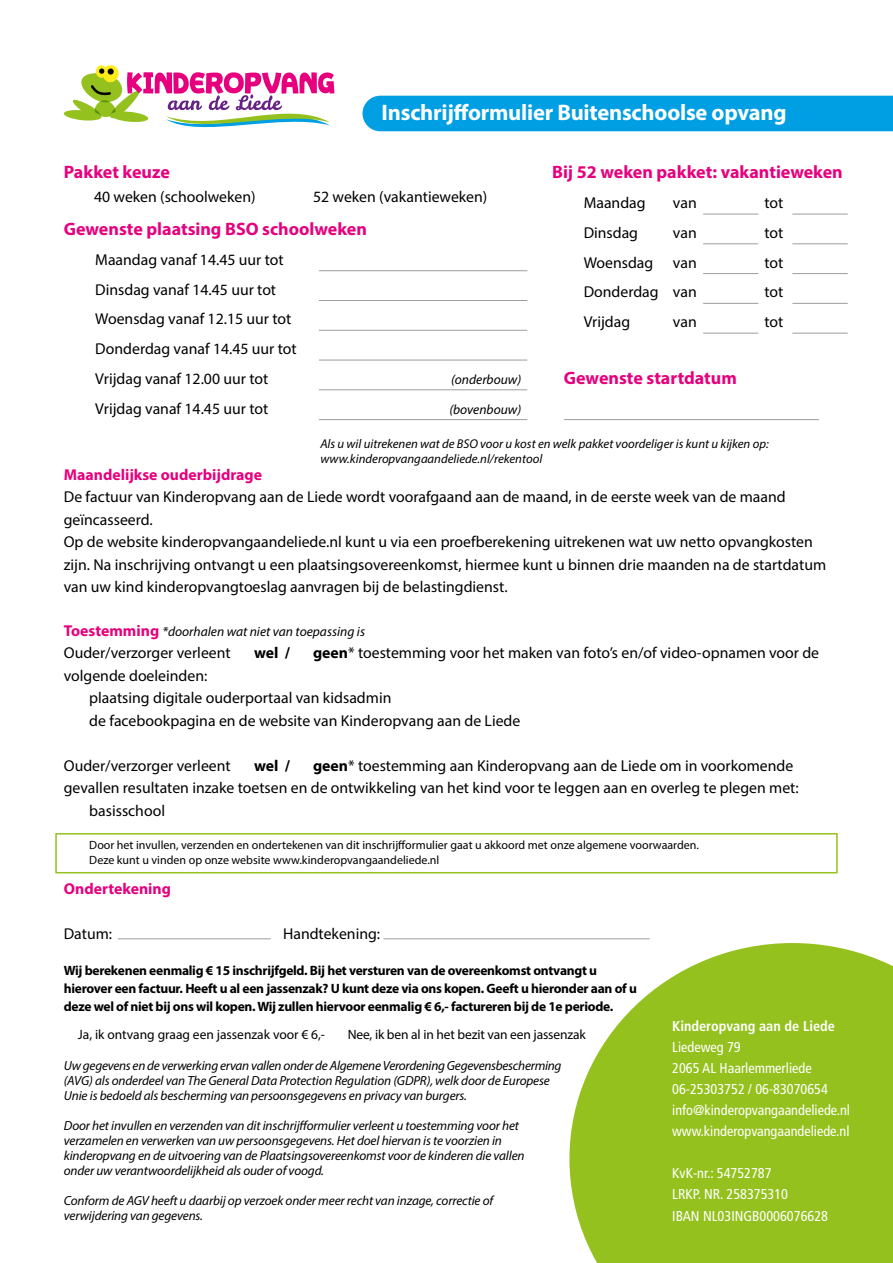
<style>
.page{position:relative;width:893px;height:1263px;background:#fff}
.page>*{position:absolute;margin:0;border:0;box-sizing:border-box;transform-origin:0 0}
.t1{font:700 22.5px "Myriad Pro";letter-spacing:-.01em;color:#fff}
.t2{font:700 18px "Myriad Pro";color:#e6007d}
.t3{font:15.75px/22.5px "Myriad Pro";color:#000}
.t4{font:700 15.75px "Myriad Pro";color:#e6007d}
.t5{font:700 15.75px "Myriad Pro";letter-spacing:-.005em;color:#000}
.t6{font:condensed 14.25px/21px "Frutiger";color:#fff}
.t7{font:700 condensed 14.25px "Frutiger";color:#fff}
.t8{font:700 13.5px/18px "Myriad Pro";letter-spacing:-.02em;color:#000}
.t9{font:13.5px "Myriad Pro";letter-spacing:-.01em;color:#000}
.t10{font:italic 13.5px "Myriad Pro";color:#000}
.t11{font:italic 13.2px/15px "Myriad Pro";letter-spacing:-.01em;color:#000}
.t12{font:italic 12.75px/15.3px "Myriad Pro";color:#000}
.t13{font:12px/15px "Myriad Pro";color:#000}
.s1{font-weight:700;font-style:normal;font-size:15.75px;color:#e6007d}
.s2{font-weight:700}
</style>
<div class="page">
<hr style="left:118px;top:938px;width:153px;height:1px;background:#9d9d9c">
<hr style="left:383px;top:938px;width:266px;height:1px;background:#9d9d9c">
<hr style="left:319px;top:270px;width:208px;height:1px;background:#9d9d9c">
<hr style="left:319px;top:300px;width:208px;height:1px;background:#9d9d9c">
<hr style="left:319px;top:330px;width:208px;height:1px;background:#9d9d9c">
<hr style="left:319px;top:360px;width:208px;height:1px;background:#9d9d9c">
<hr style="left:319px;top:389px;width:208px;height:1px;background:#9d9d9c">
<hr style="left:319px;top:419px;width:208px;height:1px;background:#9d9d9c">
<hr style="left:703px;top:214px;width:55px;height:1px;background:#9d9d9c">
<hr style="left:792px;top:214px;width:56px;height:1px;background:#9d9d9c">
<hr style="left:703px;top:243px;width:55px;height:1px;background:#9d9d9c">
<hr style="left:792px;top:243px;width:56px;height:1px;background:#9d9d9c">
<hr style="left:703px;top:273px;width:55px;height:1px;background:#9d9d9c">
<hr style="left:792px;top:273px;width:56px;height:1px;background:#9d9d9c">
<hr style="left:703px;top:303px;width:55px;height:1px;background:#9d9d9c">
<hr style="left:792px;top:303px;width:56px;height:1px;background:#9d9d9c">
<hr style="left:703px;top:333px;width:55px;height:1px;background:#9d9d9c">
<hr style="left:792px;top:333px;width:56px;height:1px;background:#9d9d9c">
<svg style="left:569px;top:943px;width:324px;height:320px;background:#a1c839"></svg>
<div style="left:362px;top:96px;width:531px;height:35px;background:#009fe3"></div>
<svg style="left:64px;top:65px;width:270px;height:63px"></svg>
<hr style="left:564px;top:419px;width:255px;height:1px;background:#9d9d9c">
<div style="left:55px;top:833px;width:783px;height:40px;border:2px solid #95c11f"></div>
<h1 class="t1" style="left:382px;top:98px;width:407px">Inschrijfformulier Buitenschoolse opvang</h1>
<p class="t2" style="left:64px;top:160px;width:108px">Pakket keuze</p>
<p class="t3" style="left:94px;top:185px;width:163px">40 weken (schoolweken)</p>
<p class="t3" style="left:313px;top:185px;width:176px">52 weken (vakantieweken)</p>
<p class="t2" style="left:64px;top:217px;width:305px">Gewenste plaatsing BSO schoolweken</p>
<p class="t3" style="left:95px;top:244px;width:203px;line-height:29.7px">Maandag vanaf 14.45 uur tot<br>Dinsdag vanaf 14.45 uur tot<br>Woensdag vanaf 12.15 uur tot<br>Donderdag vanaf 14.45 uur tot<br>Vrijdag vanaf 12.00 uur tot</p>
<p class="t10" style="left:451px;top:371px;width:72px">(onderbouw)</p>
<p class="t3" style="left:95px;top:397px;width:174px">Vrijdag vanaf 14.45 uur tot</p>
<p class="t10" style="left:449px;top:401px;width:73px">(bovenbouw)</p>
<p class="t2" style="left:552px;top:160px;width:292px">Bij 52 weken pakket: vakantieweken</p>
<p class="t3" style="left:584px;top:191px;width:63px">Maandag</p>
<p class="t3" style="left:673px;top:191px;width:25px">van</p>
<p class="t3" style="left:764px;top:191px;width:20px">tot</p>
<p class="t3" style="left:584px;top:221px;width:56px">Dinsdag</p>
<p class="t3" style="left:673px;top:221px;width:25px">van</p>
<p class="t3" style="left:764px;top:221px;width:20px">tot</p>
<p class="t3" style="left:584px;top:251px;width:115px">Woensdag van</p>
<p class="t3" style="left:764px;top:251px;width:20px">tot</p>
<p class="t3" style="left:584px;top:281px;width:115px">Donderdag van</p>
<p class="t3" style="left:764px;top:281px;width:20px">tot</p>
<p class="t3" style="left:584px;top:310px;width:48px">Vrijdag</p>
<p class="t3" style="left:673px;top:310px;width:25px">van</p>
<p class="t3" style="left:764px;top:310px;width:20px">tot</p>
<p class="t2" style="left:564px;top:366px;width:175px">Gewenste startdatum</p>
<p class="t12" style="left:320px;top:435px;width:450px">Als u wil uitrekenen wat de BSO voor u kost en welk pakket voordeliger is kunt u kijken op: www.kinderopvangaandeliede.nl/rekentool</p>
<p class="t4" style="left:64px;top:464px;width:200px">Maandelijkse ouderbijdrage</p>
<p class="t3" style="left:64px;top:485px;width:764px">De factuur van Kinderopvang aan de Liede wordt voorafgaand aan de maand, in de eerste week van de maand geïncasseerd.<br>Op de website kinderopvangaandeliede.nl kunt u via een proefberekening uitrekenen wat uw netto opvangkosten zijn. Na inschrijving ontvangt u een plaatsingsovereenkomst, hiermee kunt u binnen drie maanden na de startdatum van uw kind kinderopvangtoeslag aanvragen bij de belastingdienst.</p>
<p class="t10" style="left:64px;top:623px;width:303px"><span class="s1">Toestemming</span> *doorhalen wat niet van toepassing is</p>
<p class="t3" style="left:64px;top:642px;width:168px">Ouder/verzorger verleent</p>
<p class="t5" style="left:254px;top:643px;width:37px">wel /</p>
<p class="t3" style="left:313px;top:642px;width:508px"><span class="s2">geen</span>* toestemming voor het maken van foto’s en/of video-opnamen voor de</p>
<p class="t3" style="left:89px;top:664px;width:433px;text-indent:-26px">volgende doeleinden:<br>plaatsing digitale ouderportaal van kidsadmin<br>de facebookpagina en de website van Kinderopvang aan de Liede</p>
<p class="t3" style="left:64px;top:754px;width:168px">Ouder/verzorger verleent</p>
<p class="t5" style="left:254px;top:755px;width:37px">wel /</p>
<p class="t3" style="left:313px;top:754px;width:482px"><span class="s2">geen</span>* toestemming aan Kinderopvang aan de Liede om in voorkomende</p>
<p class="t3" style="left:64px;top:777px;width:736px">gevallen resultaten inzake toetsen en de ontwikkeling van het kind voor te leggen aan en overleg te plegen met:</p>
<p class="t3" style="left:89px;top:799px;width:77px">basisschool</p>
<p class="t13" style="left:89px;top:838px;width:611px">Door het invullen, verzenden en ondertekenen van dit inschrijfformulier gaat u akkoord met onze algemene voorwaarden.<br>Deze kunt u vinden op onze website www.kinderopvangaandeliede.nl</p>
<p class="t4" style="left:64px;top:879px;width:109px">Ondertekening</p>
<p class="t3" style="left:64px;top:922px;width:50px">Datum:</p>
<p class="t3" style="left:283px;top:922px;width:99px">Handtekening:</p>
<p class="t8" style="left:64px;top:961px;width:575px">Wij berekenen eenmalig € 15 inschrijfgeld. Bij het versturen van de overeenkomst ontvangt u hierover een factuur. Heeft u al een jassenzak? U kunt deze via ons kopen. Geeft u hieronder aan of u deze wel of niet bij ons wil kopen. Wij zullen hiervoor eenmalig € 6,- factureren bij de 1e periode.</p>
<p class="t9" style="left:78px;top:1026px;width:249px">Ja, ik ontvang graag een jassenzak voor € 6,-</p>
<p class="t9" style="left:348px;top:1026px;width:240px">Nee, ik ben al in het bezit van een jassenzak</p>
<p class="t11" style="left:64px;top:1058px;width:499px">Uw gegevens en de verwerking ervan vallen onder de Algemene Verordening Gegevensbescherming (AVG) als onderdeel van The General Data Protection Regulation (GDPR), welk door de Europese<br>Unie is bedoeld als bescherming van persoonsgegevens en privacy van burgers.</p>
<p class="t11" style="left:64px;top:1118px;width:462px">Door het invullen en verzenden van dit inschrijfformulier verleent u toestemming voor het verzamelen en verwerken van uw persoonsgegevens. Het doel hiervan is te voorzien in kinderopvang en de uitvoering van de Plaatsingsovereenkomst voor de kinderen die vallen onder uw verantwoordelijkheid als ouder of voogd.</p>
<p class="t11" style="left:64px;top:1193px;width:431px">Conform de AGV heeft u daarbij op verzoek onder meer recht van inzage, correctie of verwijdering van gegevens.</p>
<p class="t7" style="left:672px;top:1018px;width:164px">Kinderopvang aan de Liede</p>
<p class="t6" style="left:672px;top:1037px;width:179px">Liedeweg 79<br>2065 AL Haarlemmerliede<br>06-25303752 / 06-83070654 info@kinderopvangaandeliede.nl www.kinderopvangaandeliede.nl</p>
<p class="t6" style="left:672px;top:1163px;width:157px">KvK-nr.: 54752787<br>LRKP. NR. 258375310<br>IBAN NL03INGB0006076628</p>
</div>
